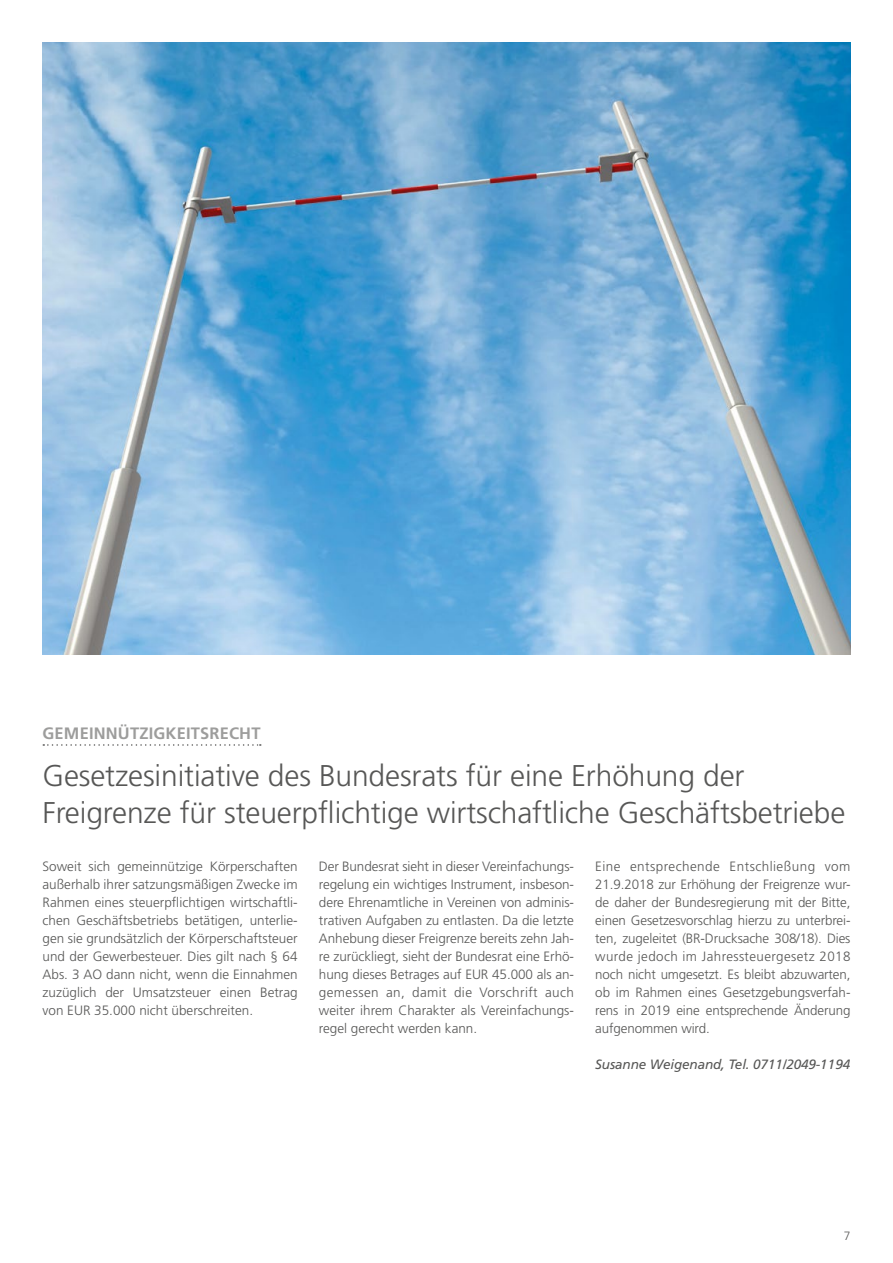
<style>
.page{position:relative;width:893px;height:1263px;background:#fff}
.page>*{position:absolute;margin:0;border:0;box-sizing:border-box;transform-origin:0 0}
.t1{font:300 30px/36.8px "Frutiger LT Std";letter-spacing:-.005em;color:#575756}
.t2{font:700 16.5px "Frutiger LT Std";letter-spacing:.01em;color:#9d9d9c}
.t3{font:300 13.5px/18px "Frutiger LT Std";color:#575756;text-align:justify}
.t4{font:italic 13.5px "Frutiger LT Std";letter-spacing:-.01em;color:#575756}
.t5{font:300 12px "Frutiger LT Std";color:#575756}
</style>
<div class="page">
<svg style="left:43px;top:744px;width:218px;height:2px"></svg>
<img style="left:43px;top:43px;width:807px;height:612px">
<p class="t2" style="left:43px;top:723px;width:220px">GEMEINNÜTZIGKEITSRECHT</p>
<h1 class="t1" style="left:43px;top:758px;width:804px">Gesetzesinitiative des Bundesrats für eine Erhöhung der<br>Freigrenze für steuerpflichtige wirtschaftliche Geschäftsbetriebe</h1>
<p class="t3" style="left:43px;top:857px;width:257px">Soweit sich gemeinnützige Körperschaften außerhalb ihrer satzungsmäßigen Zwecke im Rahmen eines steuerpflichtigen wirtschaftli&shy;chen Geschäftsbetriebs betätigen, unterlie&shy;gen sie grundsätzlich der Körperschaftsteuer und der Gewerbesteuer. Dies gilt nach § 64<br>Abs. 3 AO dann nicht, wenn die Einnahmen zuzüglich der Umsatzsteuer einen Betrag von EUR 35.000 nicht überschreiten.</p>
<p class="t3" style="left:319px;top:857px;width:257px">Der Bundesrat sieht in dieser Vereinfachungs&shy;regelung ein wichtiges Instrument, insbeson&shy;dere Ehrenamtliche in Vereinen von adminis&shy;trativen Aufgaben zu entlasten. Da die letzte Anhebung dieser Freigrenze bereits zehn Jah&shy;re zurückliegt, sieht der Bundesrat eine Erhö&shy;hung dieses Betrages auf EUR 45.000 als an&shy;gemessen an, damit die Vorschrift auch weiter ihrem Charakter als Vereinfachungs&shy;regel gerecht werden kann.</p>
<p class="t3" style="left:595px;top:857px;width:257px">Eine entsprechende Entschließung vom 21.9.2018 zur Erhöhung der Freigrenze wur&shy;de daher der Bundesregierung mit der Bitte, einen Gesetzesvorschlag hierzu zu unterbrei&shy;ten, zugeleitet (BR-Drucksache 308/18). Dies wurde jedoch im Jahressteuergesetz 2018 noch nicht umgesetzt. Es bleibt abzuwarten, ob im Rahmen eines Gesetzgebungsverfah&shy;rens in 2019 eine entsprechende Änderung aufgenommen wird.</p>
<p class="t4" style="left:595px;top:1056px;width:257px">Susanne Weigenand, Tel. 0711/2049-1194</p>
<p class="t5" style="left:844px;top:1229px;width:8px">7</p>
</div>
